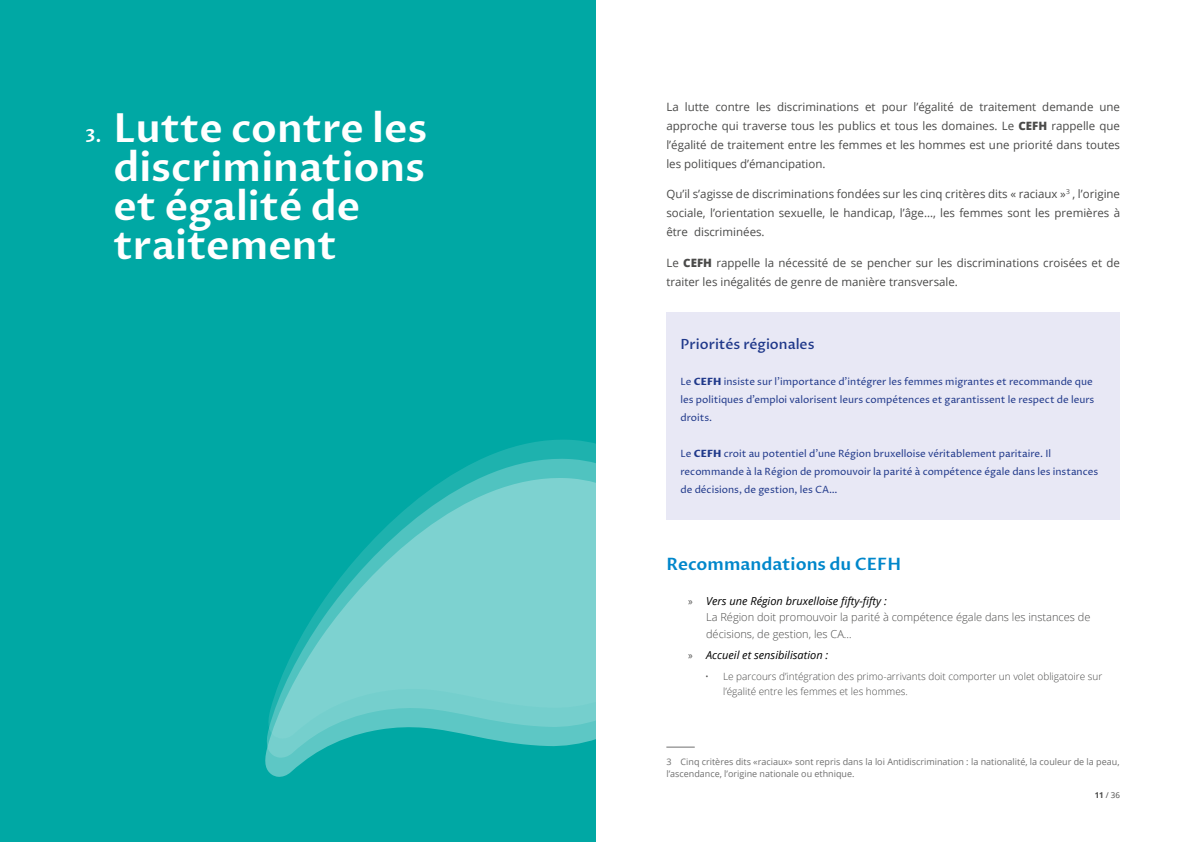
<style>
.page{position:relative;width:1191px;height:842px;background:#fff}
.page>*{position:absolute;margin:0;border:0;box-sizing:border-box;transform-origin:0 0}
.t1{font:600 40px/39px "Proza Libre";color:#fff}
.t2{font:600 18px "Proza Libre";color:#fff}
.t3{font:600 17px "Proza Libre";color:#0087cb}
.t4{font:500 14px "Proza Libre";color:#1f388a}
.t5{font:11.5px/19px "Open Sans";color:#4a4a49;text-align:justify}
.t6{font:300 11px/16px "Open Sans";color:#4a4a49}
.t7{font:italic 11px "Open Sans";color:#000}
.t8{font:10px/18px "Proza Libre";color:#1f388a}
.t9{font:300 10px/15px "Open Sans";color:#4a4a49}
.t10{font:9px/12px "Open Sans";color:#6f6f6f}
.t11{font:8px "Open Sans";color:#4a4a49}
.s1{font-weight:800}
.s2{font-family:"Myriad Pro";font-weight:400}
.s3{font-weight:400;font-style:italic;color:#000}
.s4{font-family:"Myriad Pro";font-style:normal;color:#4a4a49}
.s5{font-weight:700}
</style>
<div class="page">
<div style="left:0;top:0;width:595px;height:842px;background:#00a8a4"></div>
<svg style="left:491px;top:436px;width:209px;height:84px"></svg>
<svg style="left:452px;top:455px;width:246px;height:65px"></svg>
<svg style="left:265px;top:475px;width:432px;height:302px"></svg>
<div style="left:666px;top:312px;width:454px;height:207px;background:#e8e8f5"></div>
<svg style="left:666px;top:747px;width:28px;height:1px"></svg>
<h2 class="t2" style="left:85px;top:124px;width:18px">3.</h2>
<h1 class="t1" style="left:113px;top:109px;width:315px">Lutte contre les discriminations et égalité de traitement</h1>
<p class="t5" style="left:666px;top:97px;width:455px">La lutte contre les discriminations et pour l’égalité de traitement demande une approche qui traverse tous les publics et tous les domaines. Le <span class="s1">CEFH</span> rappelle que l’égalité de traitement entre les femmes et les hommes est une priorité dans toutes les politiques d’émancipation.</p>
<p class="t5" style="left:666px;top:184px;width:455px">Qu’il s’agisse de discriminations fondées sur les cinq critères dits « raciaux »<sup>3</sup> , l’origine sociale, l’orientation sexuelle, le handicap, l’âge…, les femmes sont les premières à être discriminées.</p>
<p class="t5" style="left:666px;top:253px;width:455px">Le <span class="s1">CEFH</span> rappelle la nécessité de se pencher sur les discriminations croisées et de traiter les inégalités de genre de manière transversale.</p>
<p class="t4" style="left:680px;top:335px;width:135px">Priorités régionales</p>
<p class="t8" style="left:680px;top:372px;width:415px">Le <span class="s1">CEFH</span> insiste sur l’importance d’intégrer les femmes migrantes et recommande que les politiques d’emploi valorisent leurs compétences et garantissent le respect de leurs droits.</p>
<p class="t8" style="left:680px;top:444px;width:419px">Le <span class="s1">CEFH</span> croit au potentiel d’une Région bruxelloise véritablement paritaire. Il recommande à la Région de promouvoir la parité à compétence égale dans les instances de décisions, de gestion, les CA…</p>
<h3 class="t3" style="left:666px;top:553px;width:236px">Recommandations du CEFH</h3>
<p class="t6" style="left:706px;top:593px;width:386px;text-indent:-18px"><span class="s2">»</span> <span class="s3">Vers une Région bruxelloise fifty-fifty :<br></span>La Région doit promouvoir la parité à compétence égale dans les instances de décisions, de gestion, les CA…</p>
<p class="t7" style="left:688px;top:648px;width:142px"><span class="s4">»</span> Accueil et sensibilisation :</p>
<p class="t9" style="left:723px;top:668px;width:381px;text-indent:-18px">• Le parcours d’intégration des primo-arrivants doit comporter un volet obligatoire sur l’égalité entre les femmes et les hommes.</p>
<p class="t10" style="left:666px;top:755px;width:455px">3 Cinq critères dits «raciaux» sont repris dans la loi Antidiscrimination : la nationalité, la couleur de la peau, l’ascendance, l’origine nationale ou ethnique.</p>
<p class="t11" style="left:1094px;top:790px;width:27px"><span class="s5">11</span> / 36</p>
</div>
